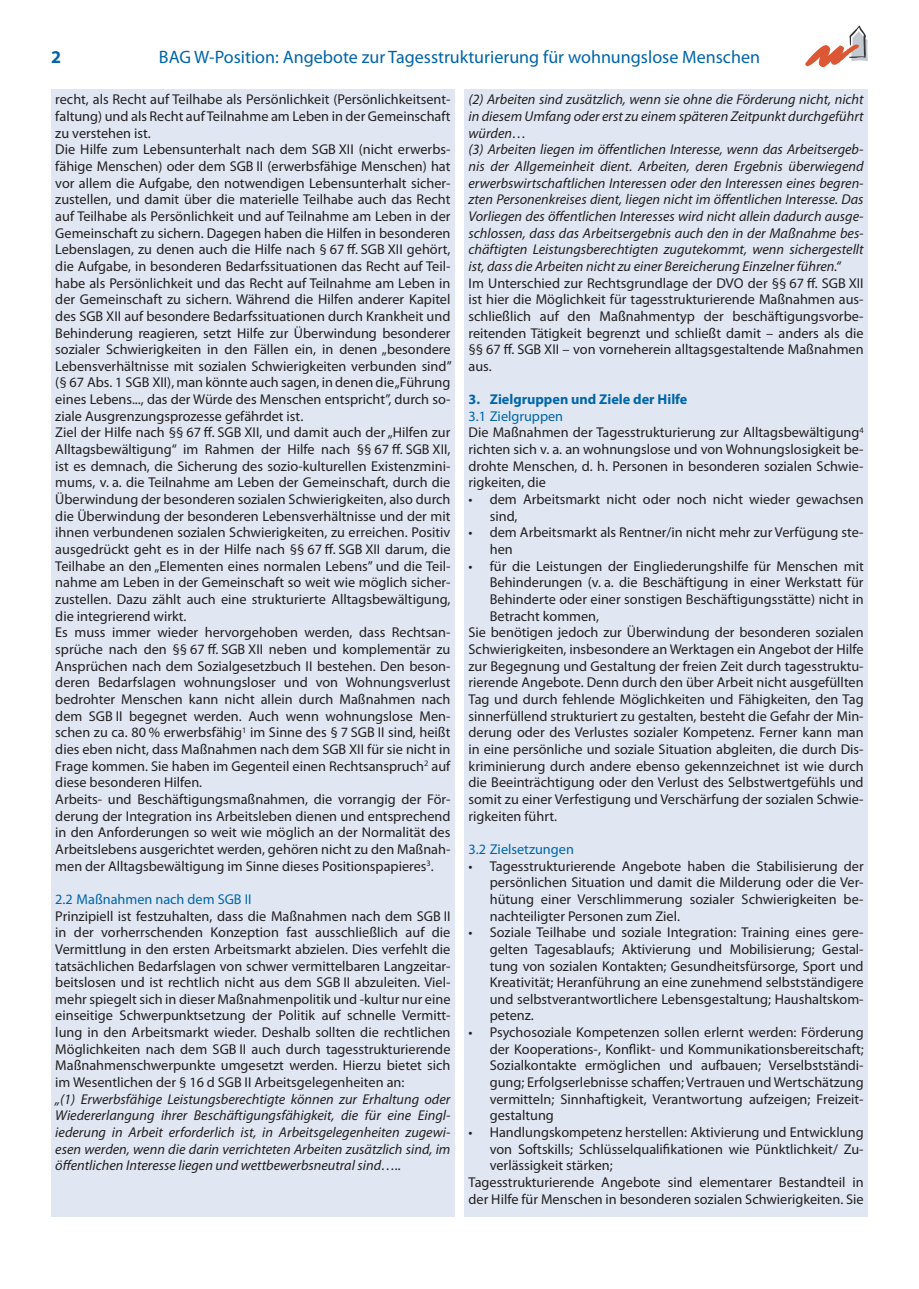
<style>
.page{position:relative;width:919px;height:1289px;background:#fff}
.page>*{position:absolute;margin:0;border:0;box-sizing:border-box;transform-origin:0 0}
.t1{font:18px "Myriad Pro";color:#0165a8}
.t2{font:700 18px "Myriad Pro";color:#0165a8}
.t3{font:14.25px/16.6px "Myriad Pro";color:#231f20;text-align:justify}
.t4{font:italic 14.25px/16.6px "Myriad Pro";color:#231f20;text-align:justify}
.t5{font:14.25px "Myriad Pro";color:#0165a8}
.t6{font:700 14.25px "Myriad Pro";color:#0165a8}
.s1{color:#0165a8}
</style>
<div class="page">
<div style="left:51px;top:89px;width:403px;height:1127px;background:#e0e7f2"></div>
<div style="left:464px;top:89px;width:403px;height:1127px;background:#e0e7f2"></div>
<svg style="left:805px;top:26px;width:62px;height:41px"></svg>
<p class="t2" style="left:51px;top:47px;width:11px">2</p>
<p class="t1" style="left:159px;top:48px;width:602px">BAG W-Position: Angebote zur Tagesstrukturierung für wohnungslose Menschen</p>
<p class="t3" style="left:55px;top:91px;width:398px;text-align:left">recht, als Recht auf Teilhabe als Persönlichkeit (Persönlichkeitsent&shy;faltung) und als Recht auf Teilnahme am Leben in der Gemeinschaft zu verstehen ist.<br>Die Hilfe zum Lebensunterhalt nach dem SGB XII (nicht erwerbs&shy;fähige Menschen) oder dem SGB II (erwerbsfähige Menschen) hat vor allem die Aufgabe, den notwendigen Lebensunterhalt sicher&shy;zustellen, und damit über die materielle Teilhabe auch das Recht auf Teilhabe als Persönlichkeit und auf Teilnahme am Leben in der Gemeinschaft zu sichern. Dagegen haben die Hilfen in besonderen Lebenslagen, zu denen auch die Hilfe nach § 67 ff. SGB XII gehört, die Aufgabe, in besonderen Bedarfssituationen das Recht auf Teil&shy;habe als Persönlichkeit und das Recht auf Teilnahme am Leben in der Gemeinschaft zu sichern. Während die Hilfen anderer Kapitel des SGB XII auf besondere Bedarfssituationen durch Krankheit und Behinderung reagieren, setzt Hilfe zur Überwindung besonderer sozialer Schwierigkeiten in den Fällen ein, in denen „besondere Lebensverhältnisse mit sozialen Schwierigkeiten verbunden sind” (§ 67 Abs. 1 SGB XII), man könnte auch sagen, in denen die „Führung eines Lebens..., das der Würde des Menschen entspricht”, durch so&shy;ziale Ausgrenzungsprozesse gefährdet ist.<br>Ziel der Hilfe nach §§ 67 ff. SGB XII, und damit auch der „Hilfen zur Alltagsbewältigung“ im Rahmen der Hilfe nach §§ 67 ff. SGB XII, ist es demnach, die Sicherung des sozio-kulturellen Existenzmini&shy;mums, v. a. die Teilnahme am Leben der Gemeinschaft, durch die Überwindung der besonderen sozialen Schwierigkeiten, also durch die Überwindung der besonderen Lebensverhältnisse und der mit ihnen verbundenen sozialen Schwierigkeiten, zu erreichen. Positiv ausgedrückt geht es in der Hilfe nach §§ 67 ff. SGB XII darum, die Teilhabe an den „Elementen eines normalen Lebens” und die Teil&shy;nahme am Leben in der Gemeinschaft so weit wie möglich sicher&shy;zustellen. Dazu zählt auch eine strukturierte Alltagsbewältigung, die integrierend wirkt.<br>Es muss immer wieder hervorgehoben werden, dass Rechtsan&shy;sprüche nach den §§ 67 ff. SGB XII neben und komplementär zu Ansprüchen nach dem Sozialgesetzbuch II bestehen. Den beson&shy;deren Bedarfslagen wohnungsloser und von Wohnungsverlust bedrohter Menschen kann nicht allein durch Maßnahmen nach dem SGB II begegnet werden. Auch wenn wohnungslose Men&shy;schen zu ca. 80 % erwerbsfähig<sup>1</sup> im Sinne des § 7 SGB II sind, heißt dies eben nicht, dass Maßnahmen nach dem SGB XII für sie nicht in Frage kommen. Sie haben im Gegenteil einen Rechtsanspruch<sup>2</sup> auf diese besonderen Hilfen.<br>Arbeits- und Beschäftigungsmaßnahmen, die vorrangig der För&shy;derung der Integration ins Arbeitsleben dienen und entsprechend in den Anforderungen so weit wie möglich an der Normalität des Arbeitslebens ausgerichtet werden, gehören nicht zu den Maßnah&shy;men der Alltagsbewältigung im Sinne dieses Positionspapieres<sup>3</sup>.</p>
<p class="t5" style="left:55px;top:891px;width:198px">2.2 Maßnahmen nach dem SGB II</p>
<p class="t3" style="left:55px;top:907px;width:396px">Prinzipiell ist festzuhalten, dass die Maßnahmen nach dem SGB II in der vorherrschenden Konzeption fast ausschließlich auf die Vermittlung in den ersten Arbeitsmarkt abzielen. Dies verfehlt die tatsächlichen Bedarfslagen von schwer vermittelbaren Langzeitar&shy;beitslosen und ist rechtlich nicht aus dem SGB II abzuleiten. Viel&shy;mehr spiegelt sich in dieser Maßnahmenpolitik und -kultur nur eine einseitige Schwerpunktsetzung der Politik auf schnelle Vermitt&shy;lung in den Arbeitsmarkt wieder. Deshalb sollten die rechtlichen Möglichkeiten nach dem SGB II auch durch tagesstrukturierende Maßnahmenschwerpunkte umgesetzt werden. Hierzu bietet sich im Wesentlichen der § 16 d SGB II Arbeitsgelegenheiten an:</p>
<p class="t4" style="left:55px;top:1090px;width:396px">„(1) Erwerbsfähige Leistungsberechtigte können zur Erhaltung oder Wiedererlangung ihrer Beschäftigungsfähigkeit, die für eine Eingl&shy;iederung in Arbeit erforderlich ist, in Arbeitsgelegenheiten zugewi&shy;esen werden, wenn die darin verrichteten Arbeiten zusätzlich sind, im öffentlichen Interesse liegen und wettbewerbsneutral sind…..</p>
<p class="t4" style="left:468px;top:91px;width:396px;text-align:left">(2) Arbeiten sind zusätzlich, wenn sie ohne die Förderung nicht, nicht in diesem Umfang oder erst zu einem späteren Zeitpunkt durchgeführt würden…<br>(3) Arbeiten liegen im öffentlichen Interesse, wenn das Arbeitsergeb&shy;nis der Allgemeinheit dient. Arbeiten, deren Ergebnis überwiegend erwerbswirtschaftlichen Interessen oder den Interessen eines begren&shy;zten Personenkreises dient, liegen nicht im öffentlichen Interesse. Das Vorliegen des öffentlichen Interesses wird nicht allein dadurch ausge&shy;schlossen, dass das Arbeitsergebnis auch den in der Maßnahme bes&shy;chäftigten Leistungsberechtigten zugutekommt, wenn sichergestellt ist, dass die Arbeiten nicht zu einer Bereicherung Einzelner führen.“</p>
<p class="t3" style="left:468px;top:275px;width:396px">Im Unterschied zur Rechtsgrundlage der DVO der §§ 67 ff. SGB XII ist hier die Möglichkeit für tagesstrukturierende Maßnahmen aus&shy;schließlich auf den Maßnahmentyp der beschäftigungsvorbe&shy;reitenden Tätigkeit begrenzt und schließt damit – anders als die §§ 67 ff. SGB XII – von vorneherein alltagsgestaltende Maßnahmen aus.</p>
<p class="t6" style="left:468px;top:391px;width:220px">3. Zielgruppen und Ziele der Hilfe</p>
<p class="t3" style="left:468px;top:408px;width:396px;text-align:left"><span class="s1">3.1 Zielgruppen<br></span>Die Maßnahmen der Tagesstrukturierung zur Alltagsbewältigung<sup>4 </sup>richten sich v. a. an wohnungslose und von Wohnungslosigkeit be&shy;drohte Menschen, d. h. Personen in besonderen sozialen Schwie&shy;rigkeiten, die</p>
<p class="t3" style="left:489px;top:491px;width:375px;text-indent:-21px">• dem Arbeitsmarkt nicht oder noch nicht wieder gewachsen sind,</p>
<p class="t3" style="left:489px;top:524px;width:375px;text-indent:-21px">• dem Arbeitsmarkt als Rentner/in nicht mehr zur Verfügung ste&shy;hen</p>
<p class="t3" style="left:468px;top:558px;width:396px">• für die Leistungen der Eingliederungshilfe für Menschen mit</p>
<p class="t3" style="left:489px;top:574px;width:375px">Behinderungen (v. a. die Beschäftigung in einer Werkstatt für</p>
<p class="t3" style="left:489px;top:591px;width:375px">Behinderte oder einer sonstigen Beschäftigungsstätte) nicht in</p>
<p class="t3" style="left:489px;top:608px;width:111px">Betracht kommen,</p>
<p class="t3" style="left:468px;top:624px;width:396px">Sie benötigen jedoch zur Überwindung der besonderen sozialen</p>
<p class="t3" style="left:468px;top:641px;width:396px">Schwierigkeiten, insbesondere an Werktagen ein Angebot der Hilfe</p>
<p class="t3" style="left:468px;top:658px;width:396px">zur Begegnung und Gestaltung der freien Zeit durch tagesstruktu-</p>
<p class="t3" style="left:468px;top:674px;width:396px">rierende Angebote. Denn durch den über Arbeit nicht ausgefüllten</p>
<p class="t3" style="left:468px;top:691px;width:396px">Tag und durch fehlende Möglichkeiten und Fähigkeiten, den Tag</p>
<p class="t3" style="left:468px;top:707px;width:396px">sinnerfüllend strukturiert zu gestalten, besteht die Gefahr der Min-</p>
<p class="t3" style="left:468px;top:724px;width:396px">derung oder des Verlustes sozialer Kompetenz. Ferner kann man</p>
<p class="t3" style="left:468px;top:741px;width:396px">in eine persönliche und soziale Situation abgleiten, die durch Dis-</p>
<p class="t3" style="left:468px;top:757px;width:396px">kriminierung durch andere ebenso gekennzeichnet ist wie durch</p>
<p class="t3" style="left:468px;top:774px;width:396px">die Beeinträchtigung oder den Verlust des Selbstwertgefühls und</p>
<p class="t3" style="left:468px;top:791px;width:396px">somit zu einer Verfestigung und Verschärfung der sozialen Schwie-</p>
<p class="t3" style="left:468px;top:807px;width:90px">rigkeiten führt.</p>
<p class="t5" style="left:468px;top:841px;width:107px">3.2 Zielsetzungen</p>
<p class="t3" style="left:489px;top:857px;width:375px;text-indent:-21px">• Tagesstrukturierende Angebote haben die Stabilisierung der persönlichen Situation und damit die Milderung oder die Ver&shy;hütung einer Verschlimmerung sozialer Schwierigkeiten be&shy;nachteiligter Personen zum Ziel.</p>
<p class="t3" style="left:489px;top:924px;width:375px;text-indent:-21px">• Soziale Teilhabe und soziale Integration: Training eines gere&shy;gelten Tagesablaufs; Aktivierung und Mobilisierung; Gestal&shy;tung von sozialen Kontakten; Gesundheitsfürsorge, Sport und Kreativität; Heranführung an eine zunehmend selbstständigere und selbstverantwortlichere Lebensgestaltung; Haushaltskom&shy;petenz.</p>
<p class="t3" style="left:489px;top:1024px;width:375px;text-indent:-21px">• Psychosoziale Kompetenzen sollen erlernt werden: Förderung der Kooperations-, Konflikt- und Kommunikationsbereitschaft; Sozialkontakte ermöglichen und aufbauen; Verselbstständi&shy;gung; Erfolgserlebnisse schaffen; Vertrauen und Wertschätzung vermitteln; Sinnhaftigkeit, Verantwortung aufzeigen; Freizeit&shy;gestaltung</p>
<p class="t3" style="left:468px;top:1124px;width:396px">• Handlungskompetenz herstellen: Aktivierung und Entwicklung</p>
<p class="t3" style="left:489px;top:1140px;width:375px">von Softskills; Schlüsselqualifikationen wie Pünktlichkeit/ Zu-</p>
<p class="t3" style="left:489px;top:1157px;width:124px">verlässigkeit stärken;</p>
<p class="t3" style="left:468px;top:1174px;width:396px">Tagesstrukturierende Angebote sind elementarer Bestandteil in</p>
<p class="t3" style="left:468px;top:1190px;width:396px">der Hilfe für Menschen in besonderen sozialen Schwierigkeiten. Sie</p>
</div>
